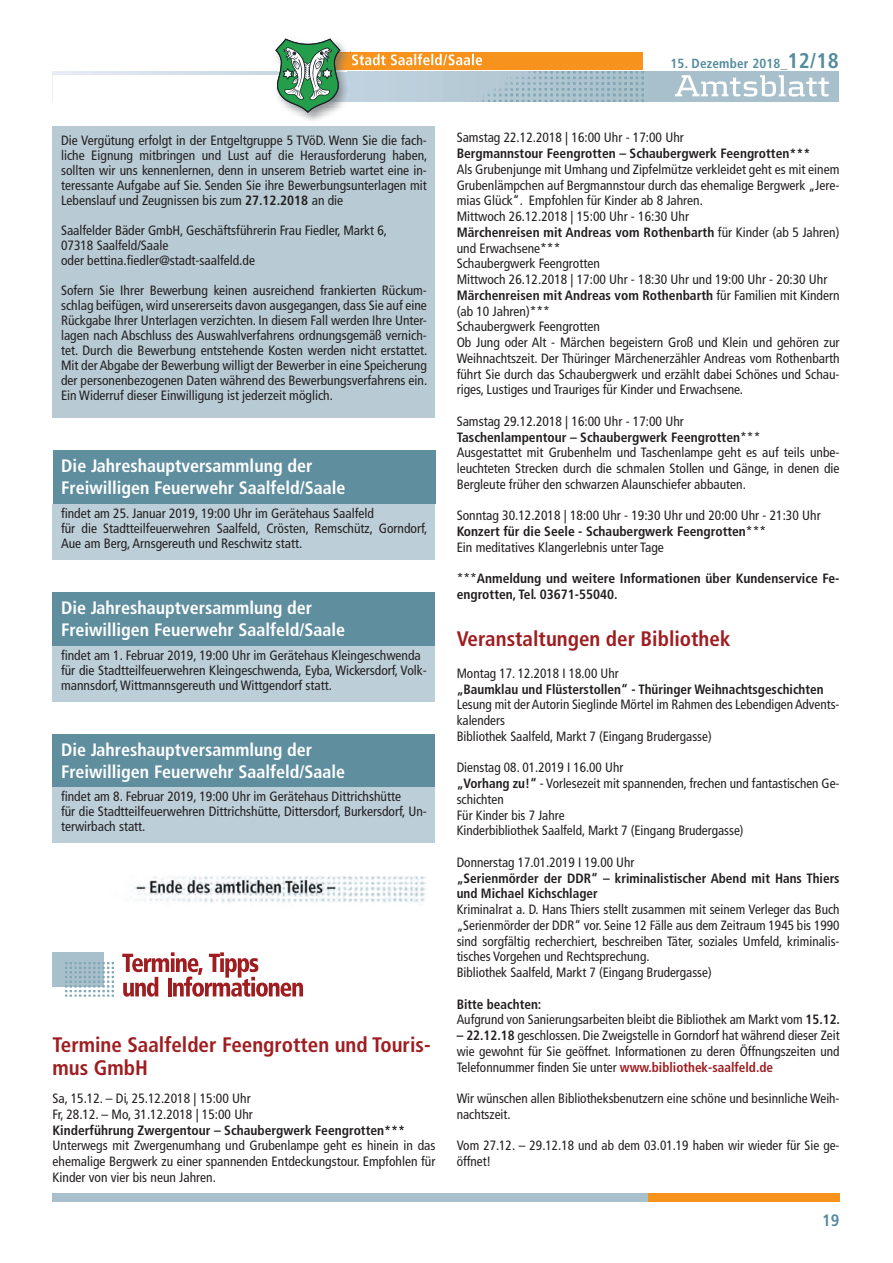
<style>
.page{position:relative;width:893px;height:1263px;background:#fff}
.page>*{position:absolute;margin:0;border:0;box-sizing:border-box;transform-origin:0 0}
.t1{font:700 condensed 21px/22.5px "Frutiger LT Pro";color:#9f1d20}
.t2{font:700 condensed 18px/21.6px "Frutiger LT Pro";color:#fff}
.t3{font:700 condensed 16.5px "Frutiger LT Pro";color:#548c9e}
.t4{font:condensed 13.5px/15.8px "Frutiger LT Pro";color:#231f20}
.t5{font:700 condensed 13.5px/15.8px "Frutiger LT Pro";color:#231f20}
.t6{font:700 condensed 13.2px "Frutiger LT Pro";letter-spacing:.015em;color:#548c9e}
.s1{font-size:21.15px}
.s2{font-weight:700}
.s3{font-weight:400}
.s4{font-weight:700;color:#9f1d20}
</style>
<div class="page">
<svg style="left:347px;top:71px;width:491px;height:30px"></svg>
<div style="left:311px;top:52px;width:332px;height:17px;background:#f7931d"></div>
<svg style="left:352px;top:54px;width:130px;height:11px"></svg>
<svg style="left:589px;top:74px;width:249px;height:28px"></svg>
<img style="left:362px;top:71px;width:281px;height:30px">
<img style="left:342px;top:79px;width:8px;height:25px">
<img style="left:342px;top:72px;width:7px;height:7px">
<img style="left:342px;top:66px;width:4px;height:6px">
<img style="left:342px;top:47px;width:8px;height:19px">
<svg style="left:53px;top:38px;width:289px;height:83px"></svg>
<div style="left:648px;top:1193px;width:191px;height:8px;background:#f7931d"></div>
<div style="left:52px;top:1193px;width:596px;height:8px;background:#a8c0cb"></div>
<div style="left:53px;top:450px;width:382px;height:54px;background:#5f8e9f"></div>
<div style="left:52px;top:504px;width:383px;height:56px;background:#bcced8"></div>
<div style="left:52px;top:592px;width:383px;height:54px;background:#5f8e9f"></div>
<div style="left:52px;top:646px;width:383px;height:56px;background:#bcced8"></div>
<div style="left:52px;top:734px;width:383px;height:54px;background:#5f8e9f"></div>
<div style="left:52px;top:787px;width:383px;height:56px;background:#bcced8"></div>
<div style="left:52px;top:127px;width:383px;height:291px;background:#b8cbd4"></div>
<img style="left:134px;top:875px;width:292px;height:28px">
<div style="left:53px;top:952px;width:50px;height:34px;background:#a8c0cb"></div>
<img style="left:66px;top:962px;width:48px;height:34px">
<svg style="left:122px;top:952px;width:181px;height:45px"></svg>
<p class="t6" style="left:670px;top:55px;width:170px">15. Dezember 2018_<span class="s1">12/18</span></p>
<p class="t4" style="left:61px;top:133px;width:368px;line-height:15px;text-align:justify">Die Vergütung erfolgt in der Entgeltgruppe 5 TVöD. Wenn Sie die fach&shy;liche Eignung mitbringen und Lust auf die Herausforderung haben, sollten wir uns kennenlernen, denn in unserem Betrieb wartet eine in&shy;teressante Aufgabe auf Sie. Senden Sie ihre Bewerbungsunterlagen mit Lebenslauf und Zeugnissen bis zum <span class="s2">27.12.2018</span> an die</p>
<p class="t4" style="left:61px;top:223px;width:327px;line-height:15px">Saalfelder Bäder GmbH, Geschäftsführerin Frau Fiedler, Markt 6,<br>07318 Saalfeld/Saale<br>oder bettina.fiedler@stadt-saalfeld.de</p>
<p class="t4" style="left:61px;top:283px;width:368px;line-height:15px;text-align:justify">Sofern Sie Ihrer Bewerbung keinen ausreichend frankierten Rückum&shy;schlag beifügen, wird unsererseits davon ausgegangen, dass Sie auf eine Rückgabe Ihrer Unterlagen verzichten. In diesem Fall werden Ihre Unter&shy;lagen nach Abschluss des Auswahlverfahrens ordnungsgemäß vernich&shy;tet. Durch die Bewerbung entstehende Kosten werden nicht erstattet.<br>Mit der Abgabe der Bewerbung willigt der Bewerber in eine Speicherung der personenbezogenen Daten während des Bewerbungsverfahrens ein.<br>Ein Widerruf dieser Einwilligung ist jederzeit möglich.</p>
<h2 class="t2" style="left:61px;top:455px;width:286px">Die Jahreshauptversammlung der<br>Freiwilligen Feuerwehr Saalfeld/Saale</h2>
<p class="t4" style="left:61px;top:506px;width:368px;line-height:15px">findet am 25. Januar 2019, 19:00 Uhr im Gerätehaus Saalfeld<br>für die Stadtteilfeuerwehren Saalfeld, Crösten, Remschütz, Gorndorf,<br>Aue am Berg, Arnsgereuth und Reschwitz statt.</p>
<h2 class="t2" style="left:61px;top:597px;width:286px">Die Jahreshauptversammlung der<br>Freiwilligen Feuerwehr Saalfeld/Saale</h2>
<p class="t4" style="left:61px;top:648px;width:367px;line-height:15px">findet am 1. Februar 2019, 19:00 Uhr im Gerätehaus Kleingeschwenda für die Stadtteilfeuerwehren Kleingeschwenda, Eyba, Wickersdorf, Volk&shy;mannsdorf, Wittmannsgereuth und Wittgendorf statt.</p>
<h2 class="t2" style="left:61px;top:739px;width:286px">Die Jahreshauptversammlung der<br>Freiwilligen Feuerwehr Saalfeld/Saale</h2>
<p class="t4" style="left:61px;top:789px;width:367px;line-height:15px">findet am 8. Februar 2019, 19:00 Uhr im Gerätehaus Dittrichshütte<br>für die Stadtteilfeuerwehren Dittrichshütte, Dittersdorf, Burkersdorf, Un&shy;terwirbach statt.</p>
<h1 class="t1" style="left:52px;top:1034px;width:379px">Termine Saalfelder Feengrotten und Touris&shy;mus GmbH</h1>
<p class="t4" style="left:52px;top:1091px;width:202px">Sa, 15.12. – Di, 25.12.2018 | 15:00 Uhr<br>Fr, 28.12. – Mo, 31.12.2018 | 15:00 Uhr</p>
<p class="t5" style="left:52px;top:1122px;width:354px">Kinderführung Zwergentour – Schaubergwerk Feengrotten***</p>
<p class="t4" style="left:52px;top:1138px;width:384px;text-align:justify">Unterwegs mit Zwergenumhang und Grubenlampe geht es hinein in das ehemalige Bergwerk zu einer spannenden Entdeckungstour. Empfohlen für Kinder von vier bis neun Jahren.</p>
<p class="t4" style="left:456px;top:130px;width:229px">Samstag 22.12.2018 | 16:00 Uhr - 17:00 Uhr</p>
<p class="t5" style="left:456px;top:146px;width:355px">Bergmannstour Feengrotten – Schaubergwerk Feengrotten***</p>
<p class="t4" style="left:456px;top:161px;width:384px">Als Grubenjunge mit Umhang und Zipfelmütze verkleidet geht es mit einem Grubenlämpchen auf Bergmannstour durch das ehemalige Bergwerk „Jere&shy;mias Glück“. Empfohlen für Kinder ab 8 Jahren.<br>Mittwoch 26.12.2018 | 15:00 Uhr - 16:30 Uhr<br><span class="s2">Märchenreisen mit Andreas vom Rothenbarth</span> für Kinder (ab 5 Jahren) und Erwachsene***<br>Schaubergwerk Feengrotten<br>Mittwoch 26.12.2018 | 17:00 Uhr - 18:30 Uhr und 19:00 Uhr - 20:30 Uhr <span class="s2">Märchenreisen mit Andreas vom Rothenbarth</span> für Familien mit Kindern (ab 10 Jahren)***<br>Schaubergwerk Feengrotten<br>Ob Jung oder Alt - Märchen begeistern Groß und Klein und gehören zur Weihnachtszeit. Der Thüringer Märchenerzähler Andreas vom Rothenbarth führt Sie durch das Schaubergwerk und erzählt dabei Schönes und Schau&shy;riges, Lustiges und Trauriges für Kinder und Erwachsene.</p>
<p class="t4" style="left:456px;top:413px;width:384px">Samstag 29.12.2018 | 16:00 Uhr - 17:00 Uhr<br><span class="s2">Taschenlampentour – Schaubergwerk Feengrotten</span>***<br>Ausgestattet mit Grubenhelm und Taschenlampe geht es auf teils unbe&shy;leuchteten Strecken durch die schmalen Stollen und Gänge, in denen die Bergleute früher den schwarzen Alaunschiefer abbauten.</p>
<p class="t4" style="left:456px;top:508px;width:365px">Sonntag 30.12.2018 | 18:00 Uhr - 19:30 Uhr und 20:00 Uhr - 21:30 Uhr<br><span class="s2">Konzert für die Seele - Schaubergwerk Feengrotten</span>***<br>Ein meditatives Klangerlebnis unter Tage</p>
<p class="t5" style="left:456px;top:571px;width:384px"><span class="s3">***</span>Anmeldung und weitere Informationen über Kundenservice Fe&shy;engrotten, Tel. 03671-55040.</p>
<h1 class="t1" style="left:456px;top:628px;width:275px">Veranstaltungen der Bibliothek</h1>
<p class="t4" style="left:456px;top:665px;width:163px">Montag 17. 12.2018 I 18.00 Uhr</p>
<p class="t5" style="left:456px;top:681px;width:368px">„Baumklau und Flüsterstollen“ - Thüringer Weihnachtsgeschichten</p>
<p class="t4" style="left:456px;top:697px;width:384px">Lesung mit der Autorin Sieglinde Mörtel im Rahmen des Lebendigen Advents&shy;kalenders<br>Bibliothek Saalfeld, Markt 7 (Eingang Brudergasse)</p>
<p class="t4" style="left:456px;top:760px;width:384px">Dienstag 08. 01.2019 I 16.00 Uhr<br><span class="s2">„Vorhang zu!“</span> - Vorlesezeit mit spannenden, frechen und fantastischen Ge&shy;schichten<br>Für Kinder bis 7 Jahre<br>Kinderbibliothek Saalfeld, Markt 7 (Eingang Brudergasse)</p>
<p class="t4" style="left:456px;top:854px;width:179px">Donnerstag 17.01.2019 I 19.00 Uhr</p>
<p class="t5" style="left:456px;top:870px;width:384px">„Serienmörder der DDR“ – kriminalistischer Abend mit Hans Thiers und Michael Kichschlager</p>
<p class="t4" style="left:456px;top:902px;width:384px">Kriminalrat a. D. Hans Thiers stellt zusammen mit seinem Verleger das Buch „Serienmörder der DDR“ vor. Seine 12 Fälle aus dem Zeitraum 1945 bis 1990 sind sorgfältig recherchiert, beschreiben Täter, soziales Umfeld, kriminalis&shy;tisches Vorgehen und Rechtsprechung.<br>Bibliothek Saalfeld, Markt 7 (Eingang Brudergasse)</p>
<p class="t4" style="left:456px;top:996px;width:385px"><span class="s2">Bitte beachten:<br></span>Aufgrund von Sanierungsarbeiten bleibt die Bibliothek am Markt vom <span class="s2">15.12.</span></p>
<p class="t4" style="left:456px;top:1028px;width:384px;text-align:justify"><span class="s2">– 22.12.18</span> geschlossen. Die Zweigstelle in Gorndorf hat während dieser Zeit wie gewohnt für Sie geöffnet. Informationen zu deren Öffnungszeiten und Telefonnummer finden Sie unter <span class="s4">www.bibliothek-saalfeld.de</span></p>
<p class="t4" style="left:456px;top:1091px;width:384px">Wir wünschen allen Bibliotheksbenutzern eine schöne und besinnliche Weih&shy;nachtszeit.</p>
<p class="t4" style="left:456px;top:1138px;width:384px">Vom 27.12. – 29.12.18 und ab dem 03.01.19 haben wir wieder für Sie ge&shy;öffnet!</p>
<p class="t3" style="left:822px;top:1210px;width:19px">19</p>
</div>
